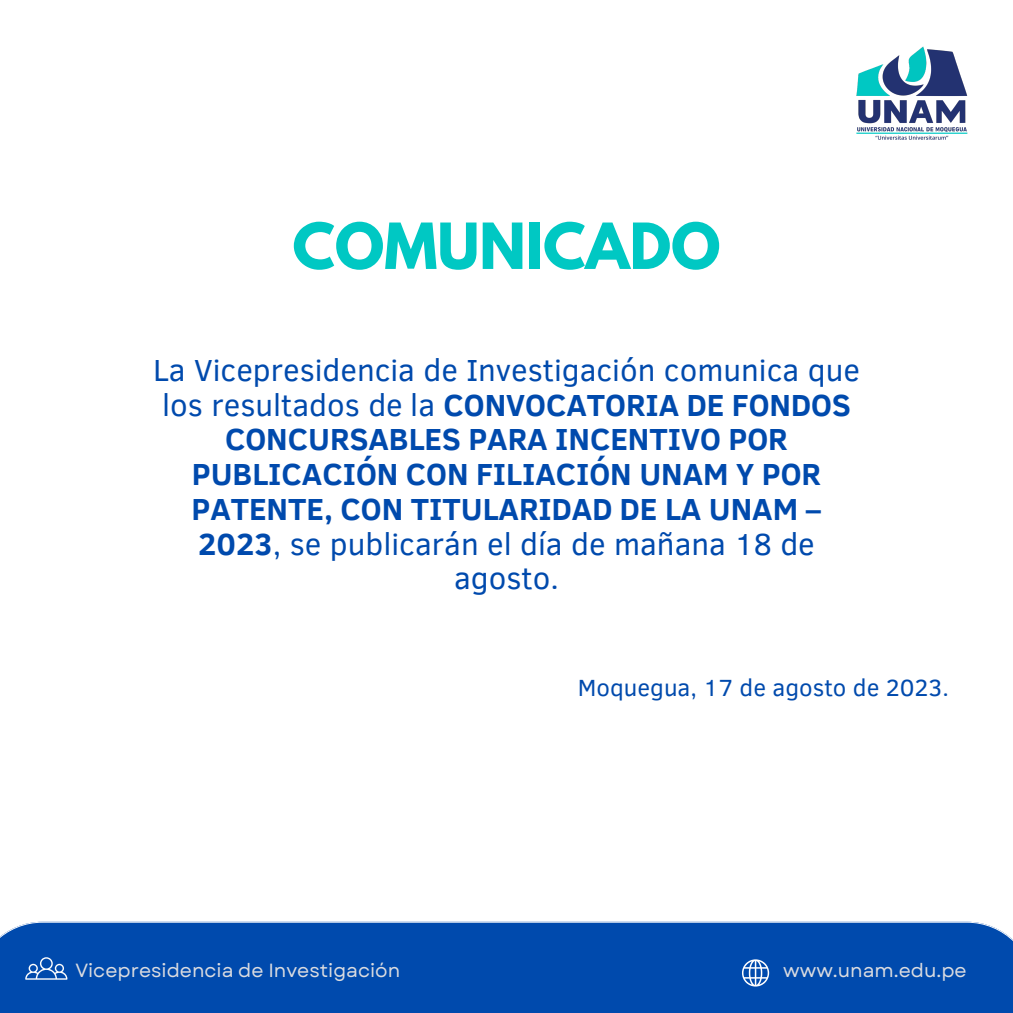
<style>
.page{position:relative;width:1013px;height:1013px;background:#fff}
.page>*{position:absolute;margin:0;border:0;box-sizing:border-box;transform-origin:0 0}
.t1{font:700 56.25px "League Spartan";color:#00c8c3}
.t2{font:700 31.25px/34.8px "Clear Sans";color:#004aad;text-align:center}
.t3{font:24px "Clear Sans";color:#004aad}
.t4{font:19px "Garet";color:#dbdce0}
.s1{font-weight:400}
</style>
<div class="page">
<div style="left:0;top:921px;width:1012px;height:91px;background:#004aad"></div>
<svg style="left:742px;top:959px;width:27px;height:27px"></svg>
<svg style="left:25px;top:957px;width:42px;height:22px"></svg>
<img style="left:856px;top:46px;width:112px;height:94px">
<p class="t1" style="left:292px;top:218px;width:429px">COMUNICADO</p>
<p class="t2" style="left:153px;top:351px;width:708px"><span class="s1">La Vicepresidencia de Investigación comunica que los resultados de la</span> CONVOCATORIA DE FONDOS CONCURSABLES PARA INCENTIVO POR PUBLICACIÓN CON FILIACIÓN UNAM Y POR PATENTE, CON TITULARIDAD DE LA UNAM – 2023<span class="s1">, se publicarán el día de mañana 18 de agosto.</span></p>
<p class="t3" style="left:578px;top:670px;width:372px">Moquegua, 17 de agosto de 2023.</p>
<p class="t4" style="left:75px;top:956px;width:326px">Vicepresidencia de Investigación</p>
<p class="t4" style="left:783px;top:956px;width:185px">www.unam.edu.pe</p>
</div>
